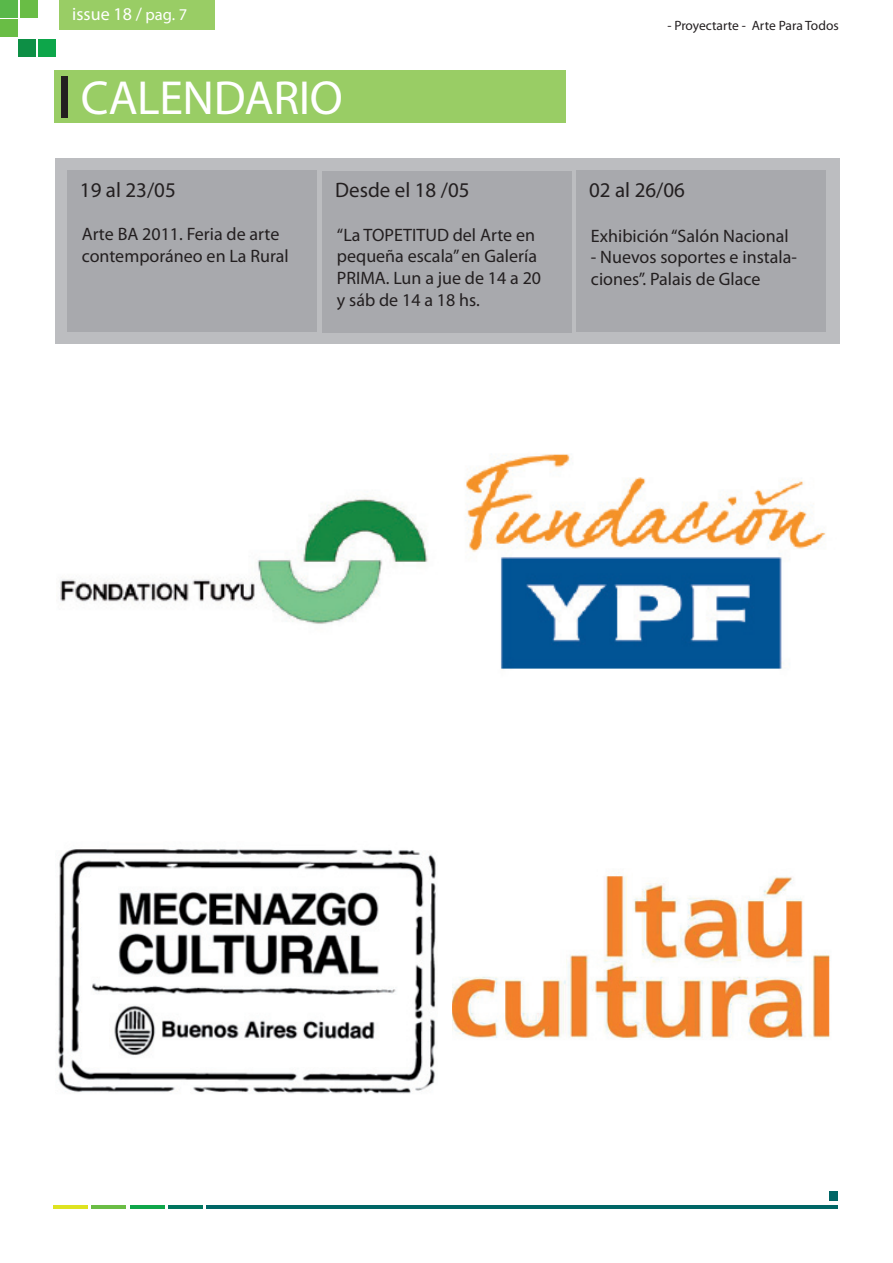
<style>
.page{position:relative;width:893px;height:1263px;background:#fff}
.page>*{position:absolute;margin:0;border:0;box-sizing:border-box;transform-origin:0 0}
.t1{font:48px "Myriad Pro";letter-spacing:-.01em;color:#fff}
.t2{font:21px "Myriad Pro";color:#231f20}
.t3{font:18px/21.6px "Myriad Pro";color:#231f20}
.t4{font:18px "Myriad Pro";color:#fff}
.fotos{font:13.5px "Myriad Pro";color:#231f20}
.s1{font-size:16.5px}
</style>
<div class="page">
<div style="left:55px;top:158px;width:785px;height:186px;background:#bcbdc0"></div>
<div style="left:67px;top:171px;width:250px;height:161px;background:#a8a9ad"></div>
<div style="left:576px;top:171px;width:250px;height:161px;background:#a8a9ad"></div>
<div style="left:54px;top:70px;width:512px;height:53px;background:#99cd65"></div>
<div style="left:61px;top:76px;width:7px;height:42px;background:#231f20"></div>
<img style="left:58px;top:849px;width:378px;height:245px">
<img style="left:453px;top:872px;width:377px;height:168px">
<div style="left:59px;top:1px;width:156px;height:29px;background:#99cd65"></div>
<div style="left:20px;top:0;width:18px;height:18px;background:#69bd45"></div>
<div style="left:38px;top:39px;width:17px;height:18px;background:#0da64a"></div>
<div style="left:1px;top:0;width:17px;height:18px;background:#59b84a"></div>
<div style="left:1px;top:19px;width:17px;height:18px;background:#69bd45"></div>
<div style="left:18px;top:39px;width:18px;height:18px;background:#0d8f45"></div>
<div style="left:829px;top:1192px;width:9px;height:9px;background:#066"></div>
<hr style="left:206px;top:1205px;width:632px;height:3px;background:#066">
<hr style="left:168px;top:1205px;width:35px;height:3px;background:#00755e">
<hr style="left:130px;top:1205px;width:35px;height:3px;background:#0fa64a">
<hr style="left:92px;top:1205px;width:34px;height:3px;background:#6bbd45">
<hr style="left:54px;top:1205px;width:34px;height:3px;background:#dee321">
<img style="left:60px;top:497px;width:368px;height:127px">
<img style="left:465px;top:454px;width:361px;height:216px">
<div style="left:322px;top:171px;width:250px;height:161px;background:#a8a9ad"></div>
<p class="t4" style="left:72px;top:3px;width:116px">issue 18 / <span class="s1">pag. 7</span></p>
<p class="t1" style="left:81px;top:68px;width:263px">CALENDARIO</p>
<p class="fotos" style="left:667px;top:17px;width:173px">- Proyectarte - Arte Para Todos</p>
<p class="t2" style="left:80px;top:177px;width:97px">19 al 23/05</p>
<p class="t2" style="left:589px;top:177px;width:97px">02 al 26/06</p>
<p class="t2" style="left:335px;top:177px;width:136px">Desde el 18 /05</p>
<p class="t3" style="left:82px;top:223px;width:209px">Arte BA 2011. Feria de arte contemporáneo en La Rural</p>
<p class="t3" style="left:591px;top:225px;width:199px">Exhibición “Salón Nacional</p>
<p class="t3" style="left:337px;top:224px;width:206px">“La TOPETITUD del Arte en pequeña escala” en Galería<br>PRIMA. Lun a jue de 14 a 20 y sáb de 14 a 18 hs.</p>
<p class="t3" style="left:591px;top:246px;width:207px">- Nuevos soportes e instala&shy;ciones”. Palais de Glace</p>
</div>
